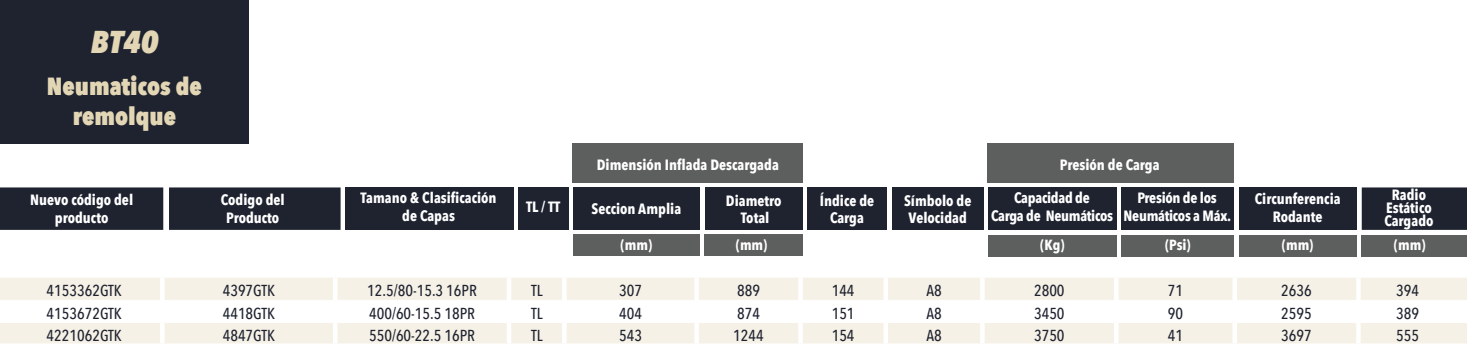
<style>
.page{position:relative;width:1467px;height:351px;background:#fff}
.page>*{position:absolute;margin:0;border:0;box-sizing:border-box;transform-origin:0 0}
.t1{font:italic 800 31.5px "Avenir Next Condensed";color:#e2d6b5}
.t2{font:800 24.75px "Avenir Next Condensed";color:#e2d6b5}
.t3{font:500 15.75px "Avenir Next Condensed";color:#1f2330}
.t4{font:700 14.85px/17.8px "Avenir Next Condensed";color:#fff;text-align:center}
.t5{font:700 14.85px/17.8px "Avenir Next Condensed";letter-spacing:-.02em;color:#fff;text-align:center}
.t6{font:700 14.62px "Avenir Next Condensed";color:#fff}
</style>
<div class="page">
<div style="left:0;top:0;width:249px;height:144px;background:#1f2330"></div>
<div style="left:0;top:278px;width:1467px;height:65px;background:#f6f1e6"></div>
<svg style="left:0;top:301px;width:1467px;height:20px"></svg>
<hr style="left:0;top:300px;width:160px;height:1px;background:#fff">
<hr style="left:165px;top:300px;width:168px;height:1px;background:#fff">
<hr style="left:337px;top:300px;width:170px;height:1px;background:#fff">
<hr style="left:511px;top:300px;width:51px;height:1px;background:#fff">
<hr style="left:567px;top:300px;width:127px;height:1px;background:#fff">
<hr style="left:699px;top:300px;width:99px;height:1px;background:#fff">
<hr style="left:803px;top:300px;width:80px;height:1px;background:#fff">
<hr style="left:888px;top:300px;width:92px;height:1px;background:#fff">
<hr style="left:985px;top:300px;width:129px;height:1px;background:#fff">
<hr style="left:1119px;top:300px;width:113px;height:1px;background:#fff">
<hr style="left:1237px;top:300px;width:119px;height:1px;background:#fff">
<hr style="left:1361px;top:300px;width:106px;height:1px;background:#fff">
<hr style="left:0;top:321px;width:160px;height:2px;background:#fff">
<hr style="left:165px;top:321px;width:168px;height:2px;background:#fff">
<hr style="left:337px;top:321px;width:170px;height:2px;background:#fff">
<hr style="left:511px;top:321px;width:51px;height:2px;background:#fff">
<hr style="left:803px;top:321px;width:80px;height:2px;background:#fff">
<hr style="left:888px;top:321px;width:92px;height:2px;background:#fff">
<hr style="left:567px;top:321px;width:127px;height:2px;background:#fff">
<hr style="left:699px;top:321px;width:99px;height:2px;background:#fff">
<hr style="left:985px;top:321px;width:129px;height:2px;background:#fff">
<hr style="left:1119px;top:321px;width:113px;height:2px;background:#fff">
<hr style="left:1237px;top:321px;width:119px;height:2px;background:#fff">
<hr style="left:1361px;top:321px;width:106px;height:2px;background:#fff">
<div style="left:160px;top:278px;width:5px;height:22px;background:#fff"></div>
<hr style="left:333px;top:278px;width:4px;height:22px;background:#fff">
<hr style="left:507px;top:278px;width:4px;height:22px;background:#fff">
<div style="left:562px;top:278px;width:5px;height:22px;background:#fff"></div>
<div style="left:694px;top:278px;width:5px;height:22px;background:#fff"></div>
<div style="left:798px;top:278px;width:5px;height:22px;background:#fff"></div>
<div style="left:883px;top:278px;width:5px;height:22px;background:#fff"></div>
<div style="left:980px;top:278px;width:5px;height:22px;background:#fff"></div>
<div style="left:1114px;top:278px;width:5px;height:22px;background:#fff"></div>
<div style="left:1232px;top:278px;width:5px;height:22px;background:#fff"></div>
<div style="left:1356px;top:278px;width:5px;height:22px;background:#fff"></div>
<div style="left:160px;top:300px;width:5px;height:22px;background:#fff"></div>
<hr style="left:333px;top:300px;width:4px;height:22px;background:#fff">
<hr style="left:507px;top:300px;width:4px;height:22px;background:#fff">
<div style="left:562px;top:300px;width:5px;height:22px;background:#fff"></div>
<div style="left:694px;top:300px;width:5px;height:22px;background:#fff"></div>
<div style="left:798px;top:300px;width:5px;height:22px;background:#fff"></div>
<div style="left:883px;top:300px;width:5px;height:22px;background:#fff"></div>
<div style="left:980px;top:300px;width:5px;height:22px;background:#fff"></div>
<div style="left:1114px;top:300px;width:5px;height:22px;background:#fff"></div>
<div style="left:1232px;top:300px;width:5px;height:22px;background:#fff"></div>
<div style="left:1356px;top:300px;width:5px;height:22px;background:#fff"></div>
<div style="left:160px;top:322px;width:5px;height:21px;background:#fff"></div>
<hr style="left:333px;top:322px;width:4px;height:21px;background:#fff">
<hr style="left:507px;top:322px;width:4px;height:21px;background:#fff">
<div style="left:562px;top:322px;width:5px;height:21px;background:#fff"></div>
<div style="left:694px;top:322px;width:5px;height:21px;background:#fff"></div>
<div style="left:798px;top:322px;width:5px;height:21px;background:#fff"></div>
<div style="left:883px;top:322px;width:5px;height:21px;background:#fff"></div>
<div style="left:980px;top:322px;width:5px;height:21px;background:#fff"></div>
<div style="left:1114px;top:322px;width:5px;height:21px;background:#fff"></div>
<div style="left:1232px;top:322px;width:5px;height:21px;background:#fff"></div>
<div style="left:1356px;top:322px;width:5px;height:21px;background:#fff"></div>
<div style="left:573px;top:187px;width:127px;height:43px;background:#1f2330"></div>
<div style="left:705px;top:187px;width:98px;height:43px;background:#1f2330"></div>
<div style="left:345px;top:187px;width:168px;height:43px;background:#1f2330"></div>
<div style="left:807px;top:187px;width:79px;height:43px;background:#1f2330"></div>
<div style="left:518px;top:187px;width:50px;height:43px;background:#1f2330"></div>
<div style="left:1239px;top:187px;width:118px;height:43px;background:#1f2330"></div>
<div style="left:892px;top:187px;width:91px;height:43px;background:#1f2330"></div>
<div style="left:1362px;top:187px;width:105px;height:43px;background:#1f2330"></div>
<div style="left:169px;top:187px;width:172px;height:43px;background:#1f2330"></div>
<div style="left:0;top:187px;width:163px;height:43px;background:#1f2330"></div>
<div style="left:1122px;top:187px;width:112px;height:43px;background:#1f2330"></div>
<div style="left:988px;top:187px;width:129px;height:43px;background:#1f2330"></div>
<div style="left:988px;top:235px;width:129px;height:21px;background:#5d5f5e"></div>
<div style="left:1121px;top:235px;width:112px;height:21px;background:#5d5f5e"></div>
<div style="left:573px;top:234px;width:127px;height:22px;background:#5d5f5e"></div>
<div style="left:705px;top:234px;width:98px;height:22px;background:#5d5f5e"></div>
<div style="left:1239px;top:235px;width:118px;height:21px;background:#5d5f5e"></div>
<div style="left:1362px;top:235px;width:105px;height:21px;background:#5d5f5e"></div>
<div style="left:573px;top:143px;width:230px;height:40px;background:#5d5f5e"></div>
<div style="left:987px;top:143px;width:246px;height:40px;background:#5d5f5e"></div>
<p class="t1" style="left:91px;top:22px;width:69px">BT40</p>
<p class="t2" style="left:47px;top:71px;width:156px">Neumaticos de</p>
<p class="t2" style="left:73px;top:101px;width:105px">remolque</p>
<p class="t4" style="left:30px;top:191px;width:105px">Nuevo código del producto</p>
<p class="t4" style="left:221px;top:191px;width:65px">Codigo del</p>
<p class="t4" style="left:226px;top:209px;width:55px">Producto</p>
<p class="t4" style="left:597px;top:155px;width:184px">Dimensión Inflada Descargada</p>
<p class="t4" style="left:1060px;top:156px;width:101px">Presión de Carga</p>
<p class="t4" style="left:361px;top:189px;width:137px">Tamano &amp; Clasificación</p>
<p class="t4" style="left:402px;top:207px;width:54px">de Capas</p>
<p class="t4" style="left:592px;top:200px;width:91px">Seccion Amplia</p>
<p class="t4" style="left:526px;top:198px;width:36px">TL / TT</p>
<p class="t4" style="left:726px;top:191px;width:57px">Diametro</p>
<p class="t4" style="left:741px;top:209px;width:30px">Total</p>
<p class="t4" style="left:820px;top:191px;width:56px">Índice de<br>Carga</p>
<p class="t4" style="left:904px;top:191px;width:69px">Símbolo de<br>Velocidad</p>
<p class="t5" style="left:1014px;top:189px;width:77px">Capacidad de</p>
<p class="t5" style="left:991px;top:207px;width:124px">Carga de Neumáticos</p>
<p class="t5" style="left:1124px;top:189px;width:109px">Presión de los<br>Neumáticos a Máx.</p>
<p class="t4" style="left:1255px;top:190px;width:88px">Circunferencia<br>Rodante</p>
<p class="t4" style="left:1392px;top:185px;width:36px">Radio</p>
<p class="t4" style="left:1386px;top:199px;width:47px">Estático</p>
<p class="t4" style="left:1384px;top:212px;width:51px">Cargado</p>
<p class="t6" style="left:621px;top:235px;width:33px">(mm)</p>
<p class="t6" style="left:736px;top:235px;width:33px">(mm)</p>
<p class="t6" style="left:1040px;top:235px;width:26px">(Kg)</p>
<p class="t6" style="left:1165px;top:235px;width:27px">(Psi)</p>
<p class="t6" style="left:1282px;top:235px;width:33px">(mm)</p>
<p class="t6" style="left:1394px;top:235px;width:33px">(mm)</p>
<p class="t3" style="left:47px;top:280px;width:77px">4153362GTK</p>
<p class="t3" style="left:223px;top:280px;width:54px">4397GTK</p>
<p class="t3" style="left:367px;top:280px;width:111px">12.5/80-15.3 16PR</p>
<p class="t3" style="left:531px;top:280px;width:13px">TL</p>
<p class="t3" style="left:619px;top:280px;width:24px">307</p>
<p class="t3" style="left:737px;top:280px;width:24px">889</p>
<p class="t3" style="left:832px;top:280px;width:24px">144</p>
<p class="t3" style="left:926px;top:280px;width:17px">A8</p>
<p class="t3" style="left:1034px;top:280px;width:32px">2800</p>
<p class="t3" style="left:1168px;top:280px;width:17px">71</p>
<p class="t3" style="left:1281px;top:280px;width:32px">2636</p>
<p class="t3" style="left:1396px;top:280px;width:24px">394</p>
<p class="t3" style="left:47px;top:304px;width:77px">4153672GTK</p>
<p class="t3" style="left:223px;top:304px;width:54px">4418GTK</p>
<p class="t3" style="left:369px;top:304px;width:107px">400/60-15.5 18PR</p>
<p class="t3" style="left:531px;top:304px;width:13px">TL</p>
<p class="t3" style="left:619px;top:304px;width:24px">404</p>
<p class="t3" style="left:737px;top:304px;width:24px">874</p>
<p class="t3" style="left:832px;top:304px;width:24px">151</p>
<p class="t3" style="left:926px;top:304px;width:17px">A8</p>
<p class="t3" style="left:1034px;top:304px;width:32px">3450</p>
<p class="t3" style="left:1168px;top:304px;width:17px">90</p>
<p class="t3" style="left:1281px;top:304px;width:32px">2595</p>
<p class="t3" style="left:1396px;top:304px;width:24px">389</p>
<p class="t3" style="left:47px;top:326px;width:77px">4221062GTK</p>
<p class="t3" style="left:223px;top:326px;width:54px">4847GTK</p>
<p class="t3" style="left:369px;top:326px;width:107px">550/60-22.5 16PR</p>
<p class="t3" style="left:531px;top:326px;width:13px">TL</p>
<p class="t3" style="left:619px;top:326px;width:24px">543</p>
<p class="t3" style="left:733px;top:326px;width:32px">1244</p>
<p class="t3" style="left:832px;top:326px;width:24px">154</p>
<p class="t3" style="left:926px;top:326px;width:17px">A8</p>
<p class="t3" style="left:1034px;top:326px;width:32px">3750</p>
<p class="t3" style="left:1168px;top:326px;width:17px">41</p>
<p class="t3" style="left:1281px;top:326px;width:32px">3697</p>
<p class="t3" style="left:1396px;top:326px;width:24px">555</p>
</div>
